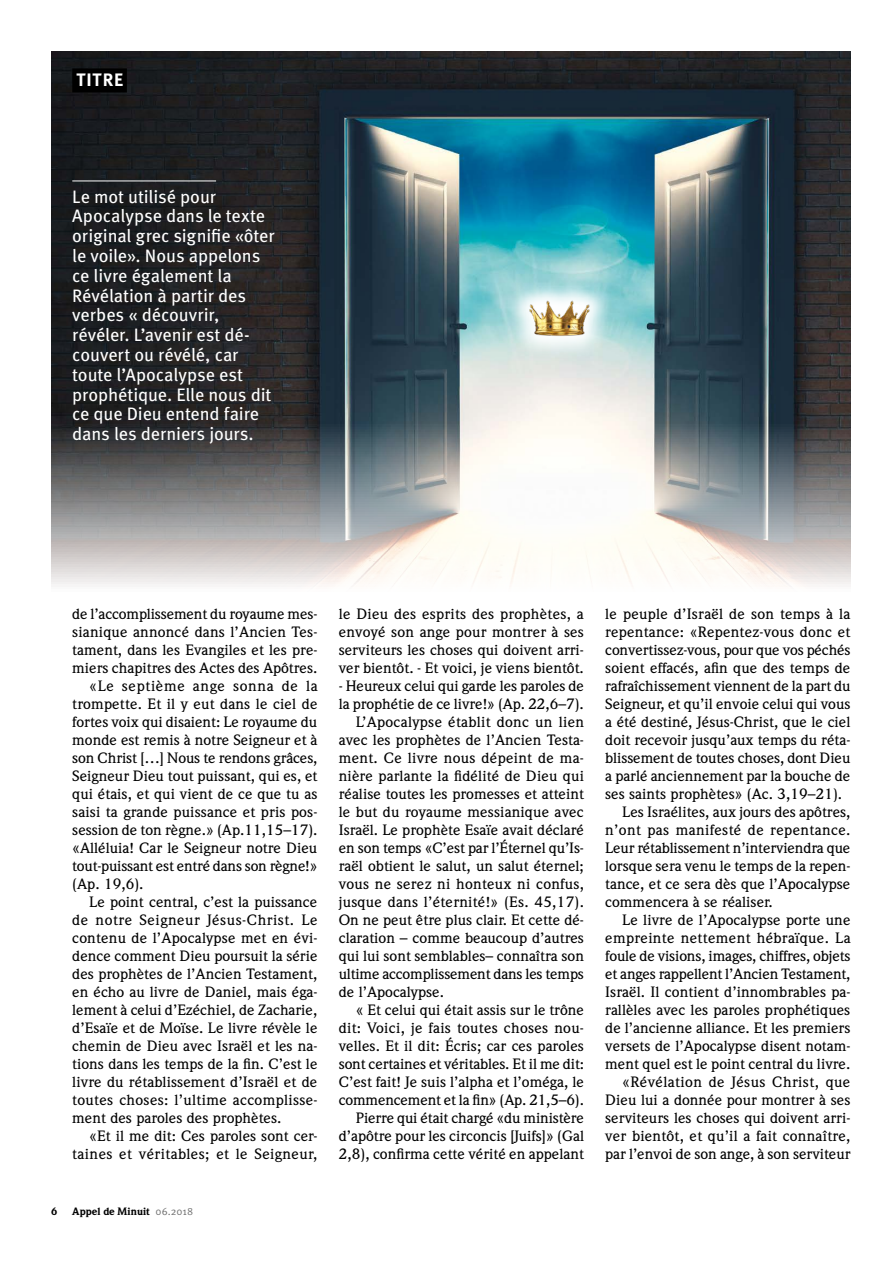
<style>
.page{position:relative;width:893px;height:1263px;background:#fff}
.page>*{position:absolute;margin:0;border:0;box-sizing:border-box;transform-origin:0 0}
.t1{font:18px/19.8px "Meta OT";letter-spacing:-.005em;color:#fff}
.t2{font:700 18px "Meta OT";letter-spacing:.05em;color:#fff}
.t3{font:500 14.7px/18px "Weidemann";color:#000;text-align:justify;scale:1.06 1}
.t4{font:500 14.7px "Weidemann";letter-spacing:.02em;color:#000;scale:1.06 1}
.t5{font:500 14.7px "Weidemann";letter-spacing:.025em;color:#000;scale:1.06 1}
.t6{font:500 14.7px "Weidemann";letter-spacing:.03em;color:#000;scale:1.06 1}
.t7{font:500 14.7px "Weidemann";letter-spacing:.04em;color:#000;scale:1.06 1}
.t8{font:900 10.5px "Weidemann";letter-spacing:-.005em;color:#000}
.s1{font-family:"Meta OT Norm";font-weight:400;color:#6e6e6e}
</style>
<div class="page">
<img style="left:51px;top:51px;width:799px;height:533px">
<div style="left:72px;top:68px;width:55px;height:24px;background:#000"></div>
<hr style="left:72px;top:181px;width:144px;height:1px;background:#fff">
<svg style="left:504px;top:276px;width:110px;height:85px;background:#bfe0e0"></svg>
<img style="left:528px;top:297px;width:63px;height:43px">
<p class="t2" style="left:77px;top:68px;width:48px">TITRE</p>
<p class="t1" style="left:72px;top:187px;width:204px">Le mot utilisé pour<br>Apocalypse dans le texte original grec signifie «ôter le voile». Nous appelons ce livre également la<br>Révélation à partir des verbes « découvrir, révéler. L’avenir est dé&shy;couvert ou révélé, car toute l’Apocalypse est prophétique. Elle nous dit ce que Dieu entend faire dans les derniers jours.</p>
<p class="t3" style="left:72px;top:605px;width:233px">de l’accomplissement du royaume mes-</p>
<p class="t3" style="left:72px;top:623px;width:233px">sianique annoncé dans l’Ancien Tes-</p>
<p class="t3" style="left:72px;top:641px;width:233px">tament, dans les Evangiles et les pre-</p>
<p class="t3" style="left:72px;top:659px;width:233px">miers chapitres des Actes des Apôtres.</p>
<p class="t7" style="left:89px;top:677px;width:217px">«Le septième ange sonna de la</p>
<p class="t3" style="left:72px;top:695px;width:233px">trompette. Et il y eut dans le ciel de</p>
<p class="t3" style="left:72px;top:713px;width:233px">fortes voix qui disaient: Le royaume du</p>
<p class="t3" style="left:72px;top:731px;width:233px">monde est remis à notre Seigneur et à</p>
<p class="t3" style="left:72px;top:749px;width:233px">son Christ […] Nous te rendons grâces,</p>
<p class="t3" style="left:72px;top:767px;width:233px">Seigneur Dieu tout puissant, qui es, et</p>
<p class="t3" style="left:72px;top:785px;width:233px">qui étais, et qui vient de ce que tu as</p>
<p class="t3" style="left:72px;top:803px;width:233px">saisi ta grande puissance et pris pos-</p>
<p class="t3" style="left:72px;top:821px;width:233px">session de ton règne.» (Ap.11,15–17).</p>
<p class="t3" style="left:72px;top:839px;width:233px">«Alléluia! Car le Seigneur notre Dieu</p>
<p class="t3" style="left:72px;top:857px;width:233px">tout-puissant est entré dans son règne!»</p>
<p class="t3" style="left:72px;top:875px;width:69px">(Ap. 19,6).</p>
<p class="t3" style="left:89px;top:893px;width:217px">Le point central, c’est la puissance</p>
<p class="t6" style="left:72px;top:911px;width:233px">de notre Seigneur Jésus-Christ. Le</p>
<p class="t3" style="left:72px;top:929px;width:233px">contenu de l’Apocalypse met en évi-</p>
<p class="t3" style="left:72px;top:947px;width:233px">dence comment Dieu poursuit la série</p>
<p class="t3" style="left:72px;top:965px;width:233px">des prophètes de l’Ancien Testament,</p>
<p class="t3" style="left:72px;top:983px;width:233px">en écho au livre de Daniel, mais éga-</p>
<p class="t3" style="left:72px;top:1001px;width:233px">lement à celui d’Ezéchiel, de Zacharie,</p>
<p class="t3" style="left:72px;top:1019px;width:233px">d’Esaïe et de Moïse. Le livre révèle le</p>
<p class="t3" style="left:72px;top:1037px;width:233px">chemin de Dieu avec Israël et les na-</p>
<p class="t3" style="left:72px;top:1055px;width:233px">tions dans les temps de la fin. C’est le</p>
<p class="t3" style="left:72px;top:1073px;width:233px">livre du rétablissement d’Israël et de</p>
<p class="t4" style="left:72px;top:1091px;width:233px">toutes choses: l’ultime accomplisse-</p>
<p class="t3" style="left:72px;top:1109px;width:199px">ment des paroles des prophètes.</p>
<p class="t3" style="left:89px;top:1127px;width:217px">«Et il me dit: Ces paroles sont cer-</p>
<p class="t5" style="left:72px;top:1145px;width:233px">taines et véritables; et le Seigneur,</p>
<p class="t8" style="left:51px;top:1204px;width:8px">6</p>
<p class="t8" style="left:72px;top:1204px;width:122px">Appel de Minuit <span class="s1">06.2018</span></p>
<p class="t3" style="left:339px;top:605px;width:233px">le Dieu des esprits des prophètes, a envoyé son ange pour montrer à ses serviteurs les choses qui doivent arri&shy;ver bientôt. - Et voici, je viens bientôt.</p>
<p class="t3" style="left:339px;top:677px;width:233px">- Heureux celui qui garde les paroles de</p>
<p class="t3" style="left:339px;top:695px;width:233px">la prophétie de ce livre!» (Ap. 22,6–7).</p>
<p class="t4" style="left:356px;top:713px;width:217px">L’Apocalypse établit donc un lien</p>
<p class="t3" style="left:339px;top:731px;width:233px">avec les prophètes de l’Ancien Testa-</p>
<p class="t3" style="left:339px;top:749px;width:233px">ment. Ce livre nous dépeint de ma-</p>
<p class="t3" style="left:339px;top:767px;width:233px">nière parlante la fidélité de Dieu qui</p>
<p class="t3" style="left:339px;top:785px;width:233px">réalise toutes les promesses et atteint</p>
<p class="t3" style="left:339px;top:803px;width:233px">le but du royaume messianique avec</p>
<p class="t3" style="left:339px;top:821px;width:233px">Israël. Le prophète Esaïe avait déclaré</p>
<p class="t3" style="left:339px;top:839px;width:233px">en son temps «C’est par l’Éternel qu’Is-</p>
<p class="t3" style="left:339px;top:857px;width:233px">raël obtient le salut, un salut éternel;</p>
<p class="t3" style="left:339px;top:875px;width:233px">vous ne serez ni honteux ni confus,</p>
<p class="t3" style="left:339px;top:893px;width:233px">jusque dans l’éternité!» (Es. 45,17).</p>
<p class="t3" style="left:339px;top:911px;width:233px">On ne peut être plus clair. Et cette dé-</p>
<p class="t3" style="left:339px;top:929px;width:233px">claration – comme beaucoup d’autres</p>
<p class="t3" style="left:339px;top:947px;width:233px">qui lui sont semblables– connaîtra son</p>
<p class="t3" style="left:339px;top:965px;width:233px">ultime accomplissement dans les temps</p>
<p class="t3" style="left:339px;top:983px;width:101px">de l’Apocalypse.</p>
<p class="t3" style="left:356px;top:1001px;width:217px">« Et celui qui était assis sur le trône</p>
<p class="t4" style="left:339px;top:1019px;width:233px">dit: Voici, je fais toutes choses nou-</p>
<p class="t3" style="left:339px;top:1037px;width:233px">velles. Et il dit: Écris; car ces paroles</p>
<p class="t3" style="left:339px;top:1055px;width:233px">sont certaines et véritables. Et il me dit:</p>
<p class="t3" style="left:339px;top:1073px;width:233px">C’est fait! Je suis l’alpha et l’oméga, le</p>
<p class="t3" style="left:339px;top:1091px;width:233px">commencement et la fin» (Ap. 21,5–6).</p>
<p class="t3" style="left:356px;top:1109px;width:217px">Pierre qui était chargé «du ministère</p>
<p class="t3" style="left:339px;top:1127px;width:233px">d’apôtre pour les circoncis [Juifs]» (Gal</p>
<p class="t3" style="left:339px;top:1145px;width:233px">2,8), confirma cette vérité en appelant</p>
<p class="t3" style="left:605px;top:605px;width:233px">le peuple d’Israël de son temps à la</p>
<p class="t3" style="left:605px;top:623px;width:233px">repentance: «Repentez-vous donc et</p>
<p class="t3" style="left:605px;top:641px;width:233px">convertissez-vous, pour que vos péchés</p>
<p class="t3" style="left:605px;top:659px;width:233px">soient effacés, afin que des temps de</p>
<p class="t3" style="left:605px;top:677px;width:233px">rafraîchissement viennent de la part du</p>
<p class="t3" style="left:605px;top:695px;width:233px">Seigneur, et qu’il envoie celui qui vous</p>
<p class="t3" style="left:605px;top:713px;width:233px">a été destiné, Jésus-Christ, que le ciel</p>
<p class="t3" style="left:605px;top:731px;width:233px">doit recevoir jusqu’aux temps du réta-</p>
<p class="t3" style="left:605px;top:749px;width:233px">blissement de toutes choses, dont Dieu</p>
<p class="t3" style="left:605px;top:767px;width:233px">a parlé anciennement par la bouche de</p>
<p class="t3" style="left:605px;top:785px;width:225px">ses saints prophètes» (Ac. 3,19–21).</p>
<p class="t3" style="left:622px;top:803px;width:217px">Les Israélites, aux jours des apôtres,</p>
<p class="t5" style="left:605px;top:821px;width:233px">n’ont pas manifesté de repentance.</p>
<p class="t3" style="left:605px;top:839px;width:233px">Leur rétablissement n’interviendra que</p>
<p class="t3" style="left:605px;top:857px;width:233px">lorsque sera venu le temps de la repen-</p>
<p class="t3" style="left:605px;top:875px;width:233px">tance, et ce sera dès que l’Apocalypse</p>
<p class="t3" style="left:605px;top:893px;width:160px">commencera à se réaliser.</p>
<p class="t3" style="left:622px;top:911px;width:217px">Le livre de l’Apocalypse porte une</p>
<p class="t4" style="left:605px;top:929px;width:233px">empreinte nettement hébraïque. La</p>
<p class="t3" style="left:605px;top:947px;width:233px">foule de visions, images, chiffres, objets</p>
<p class="t3" style="left:605px;top:965px;width:233px">et anges rappellent l’Ancien Testament,</p>
<p class="t3" style="left:605px;top:983px;width:233px">Israël. Il contient d’innombrables pa-</p>
<p class="t3" style="left:605px;top:1001px;width:233px">rallèles avec les paroles prophétiques</p>
<p class="t3" style="left:605px;top:1019px;width:233px">de l’ancienne alliance. Et les premiers</p>
<p class="t3" style="left:605px;top:1037px;width:233px">versets de l’Apocalypse disent notam-</p>
<p class="t3" style="left:605px;top:1055px;width:233px">ment quel est le point central du livre.</p>
<p class="t5" style="left:622px;top:1073px;width:217px">«Révélation de Jésus Christ, que</p>
<p class="t3" style="left:605px;top:1091px;width:233px">Dieu lui a donnée pour montrer à ses</p>
<p class="t3" style="left:605px;top:1109px;width:233px">serviteurs les choses qui doivent arri-</p>
<p class="t3" style="left:605px;top:1127px;width:233px">ver bientôt, et qu’il a fait connaître,</p>
<p class="t3" style="left:605px;top:1145px;width:233px">par l’envoi de son ange, à son serviteur</p>
</div>
